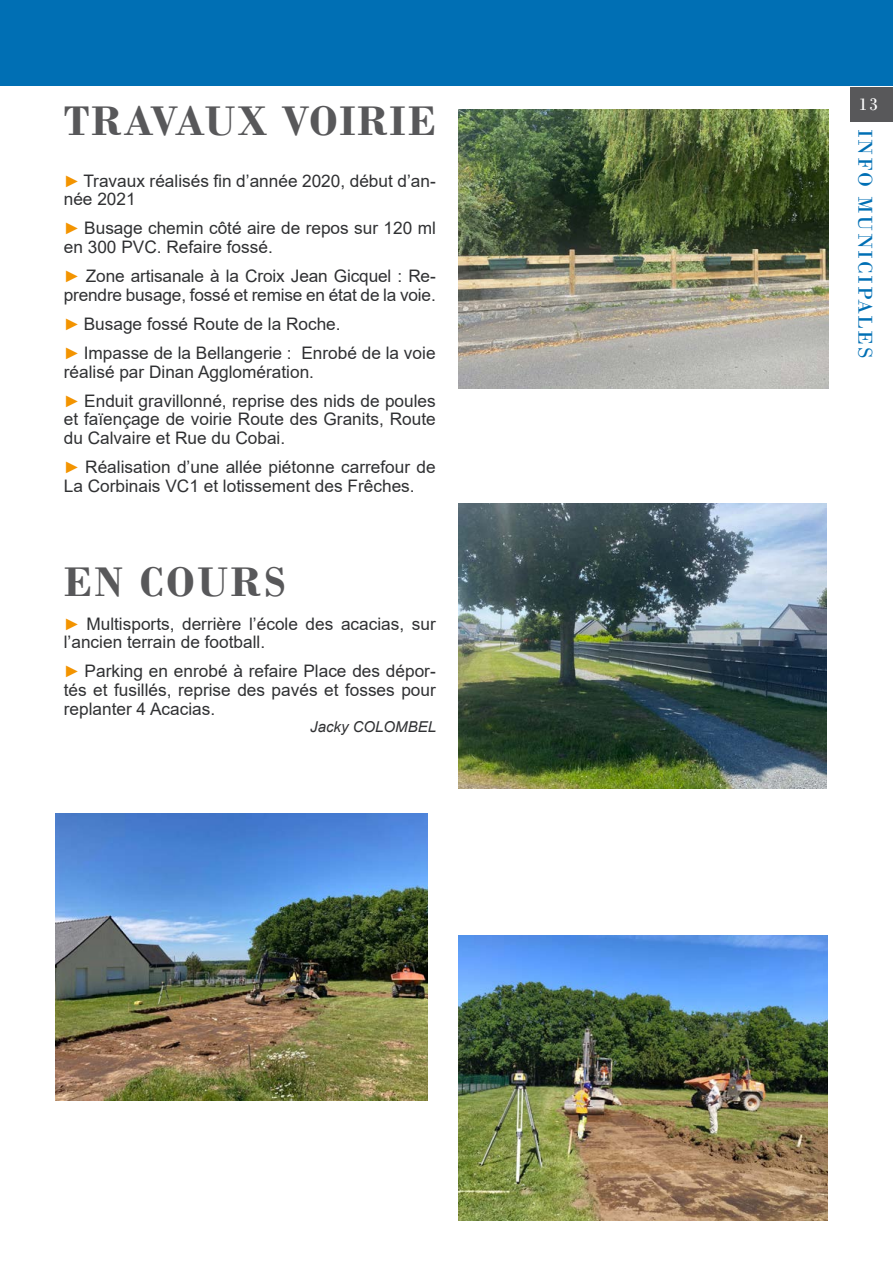
<style>
.page{position:relative;width:893px;height:1263px;background:#fff}
.page>*{position:absolute;margin:0;border:0;box-sizing:border-box;transform-origin:0 0}
.t1{font:700 43.5px "Bodoni";letter-spacing:.04em;color:#58585a}
.t2{font:21px "Bodoni";letter-spacing:.08em;color:#006fb4}
.t3{font:18px "Bodoni";color:#fff}
.t4{font:17.25px/18.6px "Arial";color:#303133}
.t5{font:italic 15px "Arial";color:#303133}
.s1{font-size:16.5px;color:#f39400}
</style>
<div class="page">
<div style="left:0;top:0;width:893px;height:85px;background:#006fb4"></div>
<div style="left:850px;top:87px;width:43px;height:34px;background:#58585a"></div>
<img style="left:55px;top:813px;width:372px;height:287px">
<img style="left:459px;top:935px;width:369px;height:285px">
<img style="left:458px;top:504px;width:368px;height:285px">
<img style="left:459px;top:109px;width:369px;height:279px">
<h1 class="t1" style="left:64px;top:95px;width:373px">TRAVAUX VOIRIE</h1>
<p class="t4" style="left:64px;top:171px;width:374px"><span class="s1">►</span> Travaux réalisés fin d’année 2020, début d’an&shy;née 2021</p>
<p class="t4" style="left:64px;top:219px;width:374px"><span class="s1">►</span> Busage chemin côté aire de repos sur 120 ml en 300 PVC. Refaire fossé.</p>
<p class="t4" style="left:64px;top:267px;width:374px"><span class="s1">►</span> Zone artisanale à la Croix Jean Gicquel : Re&shy;prendre busage, fossé et remise en état de la voie.</p>
<p class="t4" style="left:64px;top:309px;width:373px;line-height:29.1px"><span class="s1">►</span> Busage fossé Route de la Roche.<br><span class="s1">►</span> Impasse de la Bellangerie : Enrobé de la voie</p>
<p class="t4" style="left:64px;top:357px;width:374px;line-height:29.1px">réalisé par Dinan Agglomération.<br><span class="s1">►</span> Enduit gravillonné, reprise des nids de poules</p>
<p class="t4" style="left:64px;top:410px;width:374px">et faïençage de voirie Route des Granits, Route du Calvaire et Rue du Cobai.</p>
<p class="t4" style="left:64px;top:458px;width:374px"><span class="s1">►</span> Réalisation d’une allée piétonne carrefour de<br>La Corbinais VC1 et lotissement des Frêches.</p>
<h1 class="t1" style="left:64px;top:556px;width:223px">EN COURS</h1>
<p class="t4" style="left:64px;top:614px;width:374px"><span class="s1">►</span> Multisports, derrière l’école des acacias, sur l’ancien terrain de football.</p>
<p class="t4" style="left:64px;top:662px;width:374px;line-height:19px;text-align:justify"><span class="s1">►</span> Parking en enrobé à refaire Place des dépor&shy;tés et fusillés, reprise des pavés et fosses pour replanter 4 Acacias.</p>
<p class="t5" style="left:310px;top:717px;width:127px">Jacky COLOMBEL</p>
<p class="t3" style="left:859px;top:94px;width:21px">13</p>
<p class="t2" style="left:878px;top:129px;width:231px;rotate:90deg">INFO MUNICIPALES</p>
</div>
